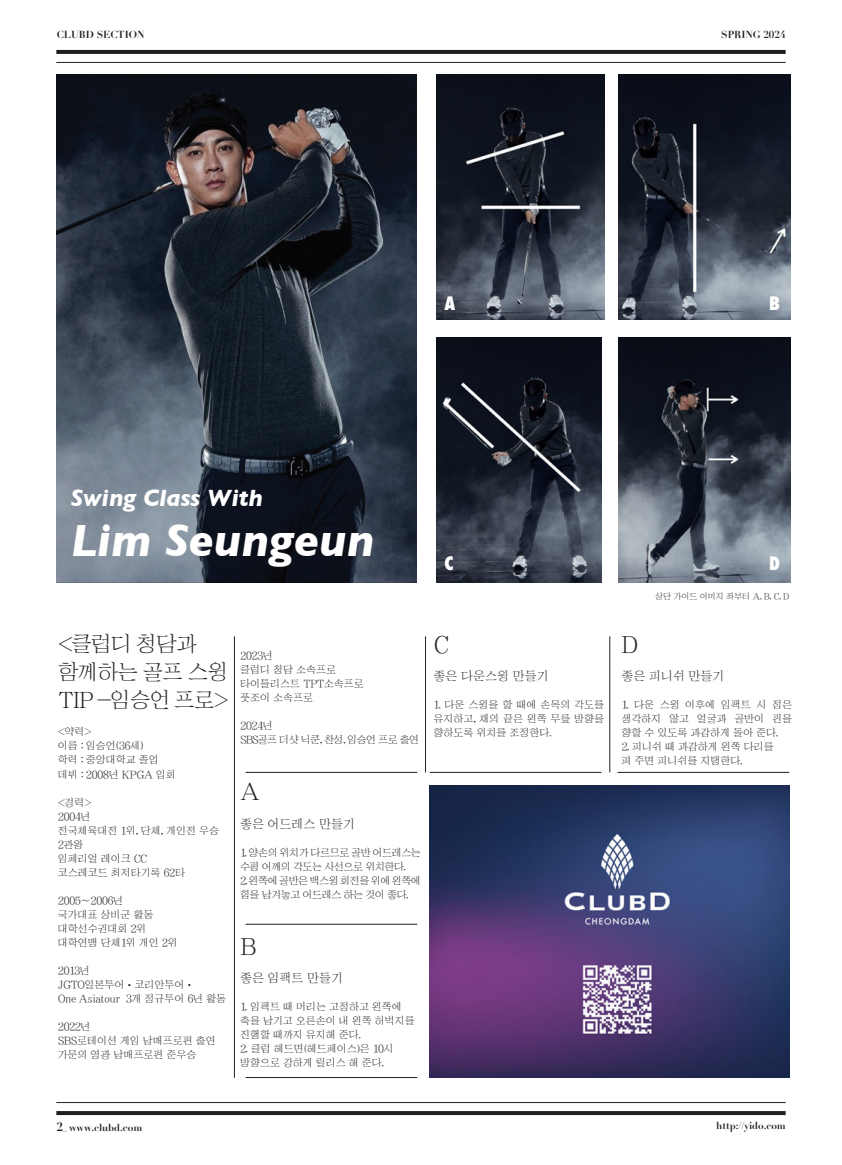
<style>
.page{position:relative;width:842px;height:1165px;background:#fff}
.page>*{position:absolute;margin:0;border:0;box-sizing:border-box;transform-origin:0 0}
.t1{font:italic 700 46px "Gill Sans";color:#fff}
.t2{font:italic 700 24px "Gill Sans";color:#fff}
.t3{font:22px "DX Shnm Std";color:#231f20}
.t4{font:21px/28px "DX Shnm Std";letter-spacing:-.05em;color:#231f20}
.t5{font:800 condensed 18px "Futura";color:#fff}
.t6{font:12px "DX Shnm Std";color:#231f20}
.t7{font:10px/14px "DX Shnm Std";color:#231f20}
.t8{font:10px/14px "DX Shnm Std";letter-spacing:-.04em;color:#231f20}
.t9{font:700 10px "Didot";color:#231f20}
.t10{font:10px/14px "DX Shnm Std";letter-spacing:-.05em;color:#231f20}
.t11{font:8px "DX Shnm Std";color:#231f20}
.s1{font-size:12px}
.s2{font-size:8px}
</style>
<div class="page">
<svg style="left:56px;top:50px;width:730px;height:4px;background:#262223"></svg>
<hr style="left:56px;top:62px;width:730px;height:1px;background:#231f20">
<svg style="left:56px;top:1111px;width:730px;height:4px;background:#262223"></svg>
<hr style="left:56px;top:1102px;width:730px;height:1px;background:#231f20">
<img style="left:619px;top:337px;width:171px;height:245px">
<img style="left:437px;top:337px;width:164px;height:245px">
<img style="left:619px;top:75px;width:171px;height:245px">
<img style="left:436px;top:75px;width:168px;height:245px">
<hr style="left:246px;top:772px;width:171px;height:1px;background:#231f20">
<hr style="left:430px;top:772px;width:171px;height:1px;background:#231f20">
<hr style="left:617px;top:772px;width:172px;height:1px;background:#231f20">
<hr style="left:246px;top:924px;width:171px;height:1px;background:#231f20">
<hr style="left:246px;top:1077px;width:171px;height:1px;background:#231f20">
<img style="left:56px;top:74px;width:360px;height:508px">
<img style="left:430px;top:785px;width:359px;height:292px">
<hr style="left:234px;top:636px;width:1px;height:441px;background:#231f20">
<hr style="left:609px;top:636px;width:1px;height:136px;background:#231f20">
<hr style="left:425px;top:636px;width:1px;height:136px;background:#231f20">
<p class="t9" style="left:57px;top:29px;width:89px">CLUBD SECTION</p>
<p class="t9" style="left:721px;top:29px;width:66px">SPRING 2024</p>
<h3 class="t5" style="left:444px;top:290px;width:12px">A</h3>
<h3 class="t5" style="left:769px;top:290px;width:12px">B</h3>
<h2 class="t2" style="left:71px;top:484px;width:194px">Swing Class With</h2>
<h1 class="t1" style="left:71px;top:514px;width:305px">Lim Seungeun</h1>
<h3 class="t5" style="left:444px;top:551px;width:11px">C</h3>
<h3 class="t4" style="left:58px;top:630px;width:172px">&lt;클럽디 청담과 함께하는 골프 스윙<br>TIP -임승언 프로&gt;</h3>
<p class="t7" style="left:58px;top:725px;width:120px">&lt;약력&gt;<br>이름 : 임승언(36세)<br>학력 : 중앙대학교 졸업 데뷔 : 2008년 KPGA 입회</p>
<p class="t7" style="left:58px;top:795px;width:163px">&lt;경력&gt;<br>2004년<br>전국체육대전 1위, 단체, 개인전 우승<br>2관왕<br>임페리얼 레이크 CC<br>코스레코드 최저타기록 62타</p>
<p class="t7" style="left:58px;top:893px;width:121px">2005~2006년<br>국가대표 상비군 활동 대학선수권대회 2위 대학연맹 단체1위 개인 2위</p>
<p class="t7" style="left:58px;top:963px;width:170px">2013년<br>JGTO일본투어•코리안투어•<br>One Asiatour 3개 정규투어 6년 활동</p>
<p class="t7" style="left:58px;top:1019px;width:160px">2022년<br>SBS로테이션 게임 남매프로편 출연 가문의 영광 남매프로편 준우승</p>
<p class="t7" style="left:240px;top:649px;width:125px">2023년<br>클럽디 청담 소속프로 타이틀리스트 TPT소속프로 풋조이 소속프로</p>
<p class="t10" style="left:240px;top:719px;width:181px">2024년<br>SBS골프 더샷 닉쿤, 찬성, 임승언 프로 출연</p>
<h3 class="t3" style="left:240px;top:780px;width:21px">A</h3>
<p class="t6" style="left:240px;top:818px;width:117px">좋은 어드레스 만들기</p>
<p class="t8" style="left:240px;top:846px;width:182px">1. 양손의 위치가 다르므로 골반 어드레스는 수평 어깨의 각도는 사선으로 위치한다.</p>
<p class="t8" style="left:240px;top:874px;width:182px">2. 왼쪽에 골반은 백스윙 회전을 위에 왼쪽에 힘을 남겨놓고 어드레스 하는 것이 좋다.</p>
<h3 class="t3" style="left:240px;top:935px;width:17px">B</h3>
<p class="t6" style="left:240px;top:972px;width:105px">좋은 임팩트 만들기</p>
<p class="t7" style="left:240px;top:1000px;width:176px">1. 임팩트 때 머리는 고정하고 왼쪽에 축을 남기고 오른손이 내 왼쪽 허벅지를 진행할 때까지 유지해 준다.</p>
<p class="t7" style="left:240px;top:1042px;width:155px">2. 클럽 헤드면(헤드페이스)은 10시 방향으로 강하게 릴리스 해 준다.</p>
<h3 class="t3" style="left:433px;top:633px;width:16px">C</h3>
<p class="t6" style="left:433px;top:670px;width:117px">좋은 다운스윙 만들기</p>
<p class="t7" style="left:433px;top:698px;width:172px;text-align:justify">1. 다운 스윙을 할 때에 손목의 각도를 유지하고, 채의 끝은 왼쪽 무릎 방향을 향하도록 위치를 조정한다.</p>
<h3 class="t5" style="left:769px;top:551px;width:12px">D</h3>
<p class="t11" style="left:655px;top:592px;width:136px">상단 가이드 이미지 좌부터 A, B, C, D</p>
<h3 class="t3" style="left:621px;top:633px;width:18px">D</h3>
<p class="t6" style="left:621px;top:670px;width:105px">좋은 피니쉬 만들기</p>
<p class="t7" style="left:621px;top:698px;width:172px;text-align:justify">1. 다운 스윙 이후에 임팩트 시 점은 생각하지 않고 얼굴과 골반이 핀을 향할 수 있도록 과감하게 돌아 준다.</p>
<p class="t7" style="left:621px;top:740px;width:154px">2. 피니쉬 때 과감하게 왼쪽 다리를 펴 주면 피니쉬를 지탱한다.</p>
<p class="t9" style="left:56px;top:1120px;width:87px"><span class="s1">2</span><span class="s2">_</span> www.clubd.com</p>
<p class="t9" style="left:716px;top:1118px;width:71px">http://yido.com</p>
</div>
